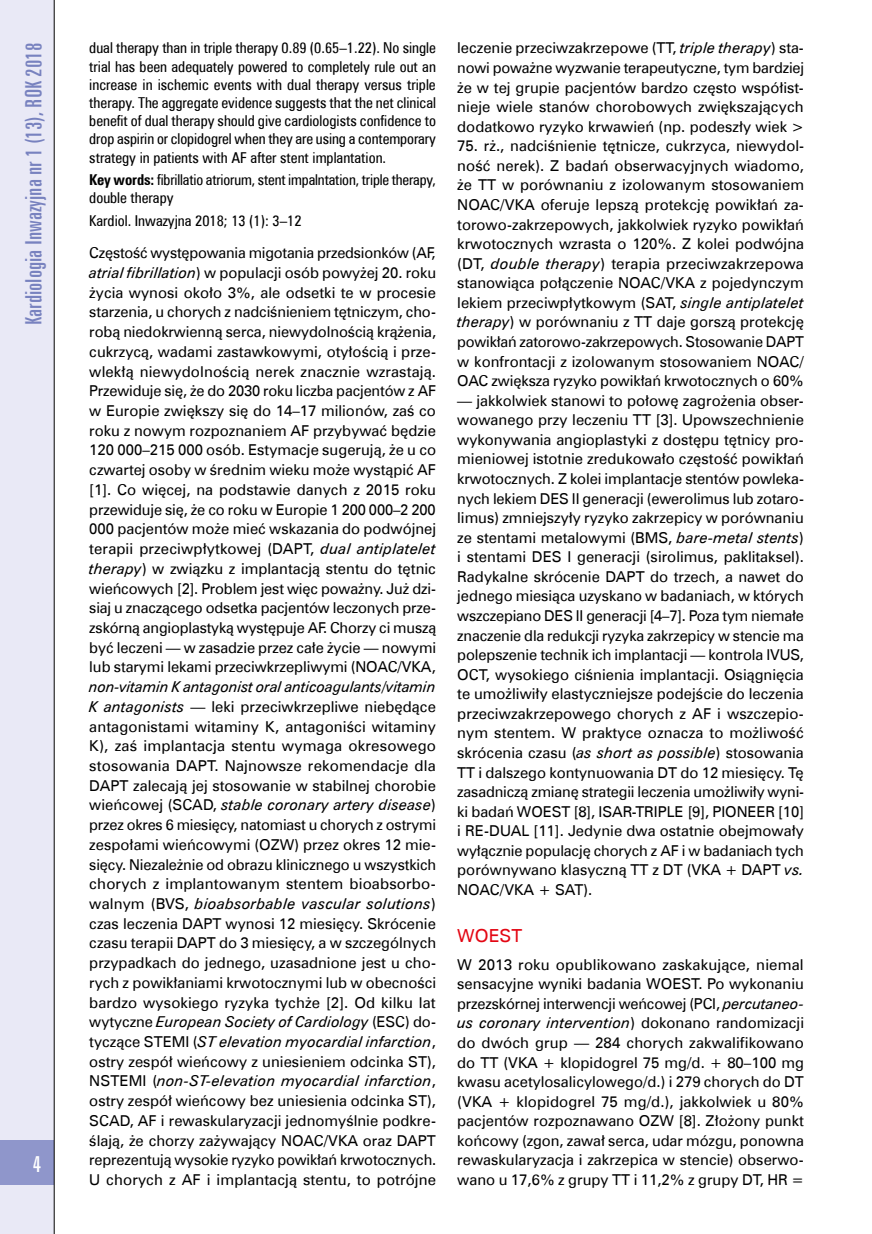
<style>
.page{position:relative;width:872px;height:1234px;background:#fff}
.page>*{position:absolute;margin:0;border:0;box-sizing:border-box;transform-origin:0 0}
.t1{font:22.5px "Zurich X Cn EU";color:#7882bf;scale:1.07 1}
.t2{font:22.5px "Zurich X Cn EU";color:#fff;scale:1.07 1}
.t3{font:18px "Zurich EU";color:#e30613}
.t4{font:15px/19.5px "Zurich EU";color:#000;text-align:justify}
.t5{font:15px/18.1px "Zurich Cn EU";color:#000;text-align:justify}
.s1{font-weight:700}
.s2{font-style:italic}
</style>
<div class="page">
<div style="left:0;top:0;width:54px;height:1233px;background:#e9e9f6"></div>
<div style="left:0;top:1140px;width:54px;height:44px;background:#8f96cb"></div>
<hr style="left:54px;top:0;width:1px;height:1233px;background:#000">
<h1 class="t1" style="left:20px;top:325px;width:265px;rotate:-90deg">Kardiologia Inwazyjna nr 1 (13), ROK 2018</h1>
<p class="t5" style="left:89px;top:39px;width:348px">dual therapy than in triple therapy 0.89 (0.65–1.22). No single trial has been adequately powered to completely rule out an increase in ischemic events with dual therapy versus triple therapy. The aggregate evidence suggests that the net clinical benefit of dual therapy should give cardiologists confidence to drop aspirin or clopidogrel when they are using a contemporary strategy in patients with AF after stent implantation.</p>
<p class="t5" style="left:89px;top:171px;width:348px"><span class="s1">Key words:</span> fibrillatio atriorum, stent impalntation, triple therapy, double therapy</p>
<p class="t5" style="left:89px;top:211px;width:214px">Kardiol. Inwazyjna 2018; 13 (1): 3–12</p>
<p class="t4" style="left:89px;top:243px;width:348px">Częstość występowania migotania przedsionków (AF, <span class="s2">atrial fibrillation</span>) w populacji osób powyżej 20. roku życia wynosi około 3%, ale odsetki te w procesie starzenia, u chorych z nadciśnieniem tętniczym, cho&shy;robą niedokrwienną serca, niewydolnością krążenia, cukrzycą, wadami zastawkowymi, otyłością i prze&shy;wlekłą niewydolnością nerek znacznie wzrastają.<br>Przewiduje się, że do 2030 roku liczba pacjentów z AF w Europie zwiększy się do 14–17 milionów, zaś co roku z nowym rozpoznaniem AF przybywać będzie 120 000–215 000 osób. Estymacje sugerują, że u co czwartej osoby w średnim wieku może wystąpić AF [1]. Co więcej, na podstawie danych z 2015 roku przewiduje się, że co roku w Europie 1 200 000–2 200<br>000 pacjentów może mieć wskazania do podwójnej terapii przeciwpłytkowej (DAPT, <span class="s2">dual antiplatelet therapy</span>) w związku z implantacją stentu do tętnic wieńcowych [2]. Problem jest więc poważny. Już dzi&shy;siaj u znaczącego odsetka pacjentów leczonych prze&shy;zskórną angioplastyką występuje AF. Chorzy ci muszą być leczeni — w zasadzie przez całe życie — nowymi lub starymi lekami przeciwkrzepliwymi (NOAC/VKA,</p>
<p class="t4" style="left:89px;top:676px;width:348px"><span class="s2">non-vitamin K antagonist oral anticoagulants/vitamin K antagonists</span> — leki przeciwkrzepliwe niebędące antagonistami witaminy K, antagoniści witaminy K), zaś implantacja stentu wymaga okresowego stosowania DAPT. Najnowsze rekomendacje dla DAPT zalecają jej stosowanie w stabilnej chorobie wieńcowej (SCAD, <span class="s2">stable coronary artery disease</span>) przez okres 6 miesięcy, natomiast u chorych z ostrymi zespołami wieńcowymi (OZW) przez okres 12 mie&shy;sięcy. Niezależnie od obrazu klinicznego u wszystkich chorych z implantowanym stentem bioabsorbo&shy;walnym (BVS, <span class="s2">bioabsorbable vascular solutions</span>) czas leczenia DAPT wynosi 12 miesięcy. Skrócenie czasu terapii DAPT do 3 miesięcy, a w szczególnych przypadkach do jednego, uzasadnione jest u cho&shy;rych z powikłaniami krwotocznymi lub w obecności bardzo wysokiego ryzyka tychże [2]. Od kilku lat wytyczne <span class="s2">European Society of Cardiology</span> (ESC) do&shy;tyczące STEMI (<span class="s2">ST elevation myocardial infarction</span>, ostry zespół wieńcowy z uniesieniem odcinka ST), NSTEMI (<span class="s2">non-ST-elevation myocardial infarction</span>, ostry zespół wieńcowy bez uniesienia odcinka ST), SCAD, AF i rewaskularyzacji jednomyślnie podkre&shy;ślają, że chorzy zażywający NOAC/VKA oraz DAPT reprezentują wysokie ryzyko powikłań krwotocznych.<br>U chorych z AF i implantacją stentu, to potrójne</p>
<h1 class="t2" style="left:33px;top:1150px;width:9px">4</h1>
<p class="t4" style="left:457px;top:38px;width:348px">leczenie przeciwzakrzepowe (TT, <span class="s2">triple therapy</span>) sta&shy;nowi poważne wyzwanie terapeutyczne, tym bardziej że w tej grupie pacjentów bardzo często współist&shy;nieje wiele stanów chorobowych zwiększających dodatkowo ryzyko krwawień (np. podeszły wiek &gt;</p>
<p class="t4" style="left:457px;top:136px;width:348px">75. rż., nadciśnienie tętnicze, cukrzyca, niewydol&shy;ność nerek). Z badań obserwacyjnych wiadomo, że TT w porównaniu z izolowanym stosowaniem NOAC/VKA oferuje lepszą protekcję powikłań za&shy;torowo-zakrzepowych, jakkolwiek ryzyko powikłań krwotocznych wzrasta o 120%. Z kolei podwójna (DT, <span class="s2">double therapy</span>) terapia przeciwzakrzepowa stanowiąca połączenie NOAC/VKA z pojedynczym lekiem przeciwpłytkowym (SAT, <span class="s2">single antiplatelet therapy</span>) w porównaniu z TT daje gorszą protekcję powikłań zatorowo-zakrzepowych. Stosowanie DAPT w konfrontacji z izolowanym stosowaniem NOAC/ OAC zwiększa ryzyko powikłań krwotocznych o 60%</p>
<p class="t4" style="left:457px;top:390px;width:348px">— jakkolwiek stanowi to połowę zagrożenia obser&shy;wowanego przy leczeniu TT [3]. Upowszechnienie wykonywania angioplastyki z dostępu tętnicy pro&shy;mieniowej istotnie zredukowało częstość powikłań krwotocznych. Z kolei implantacje stentów powleka&shy;nych lekiem DES II generacji (ewerolimus lub zotaro&shy;limus) zmniejszyły ryzyko zakrzepicy w porównaniu ze stentami metalowymi (BMS, <span class="s2">bare-metal stents</span>) i stentami DES I generacji (sirolimus, paklitaksel).<br>Radykalne skrócenie DAPT do trzech, a nawet do jednego miesiąca uzyskano w badaniach, w których wszczepiano DES II generacji [4–7]. Poza tym niemałe znaczenie dla redukcji ryzyka zakrzepicy w stencie ma polepszenie technik ich implantacji — kontrola IVUS, OCT, wysokiego ciśnienia implantacji. Osiągnięcia te umożliwiły elastyczniejsze podejście do leczenia przeciwzakrzepowego chorych z AF i wszczepio&shy;nym stentem. W praktyce oznacza to możliwość skrócenia czasu (<span class="s2">as short as possible</span>) stosowania TT i dalszego kontynuowania DT do 12 miesięcy. Tę zasadniczą zmianę strategii leczenia umożliwiły wyni&shy;ki badań WOEST [8], ISAR-TRIPLE [9], PIONEER [10] i RE-DUAL [11]. Jedynie dwa ostatnie obejmowały wyłącznie populację chorych z AF i w badaniach tych porównywano klasyczną TT z DT (VKA + DAPT <span class="s2">vs.<br></span>NOAC/VKA + SAT).</p>
<p class="t3" style="left:457px;top:924px;width:66px">WOEST</p>
<p class="t4" style="left:457px;top:954px;width:348px">W 2013 roku opublikowano zaskakujące, niemal sensacyjne wyniki badania WOEST. Po wykonaniu przezskórnej interwencji weńcowej (PCI, <span class="s2">percutaneo&shy;us coronary intervention</span>) dokonano randomizacji do dwóch grup — 284 chorych zakwalifikowano do TT (VKA + klopidogrel 75 mg/d. + 80–100 mg kwasu acetylosalicylowego/d.) i 279 chorych do DT (VKA + klopidogrel 75 mg/d.), jakkolwiek u 80% pacjentów rozpoznawano OZW [8]. Złożony punkt końcowy (zgon, zawał serca, udar mózgu, ponowna rewaskularyzacja i zakrzepica w stencie) obserwo&shy;wano u 17,6% z grupy TT i 11,2% z grupy DT, HR =</p>
</div>
